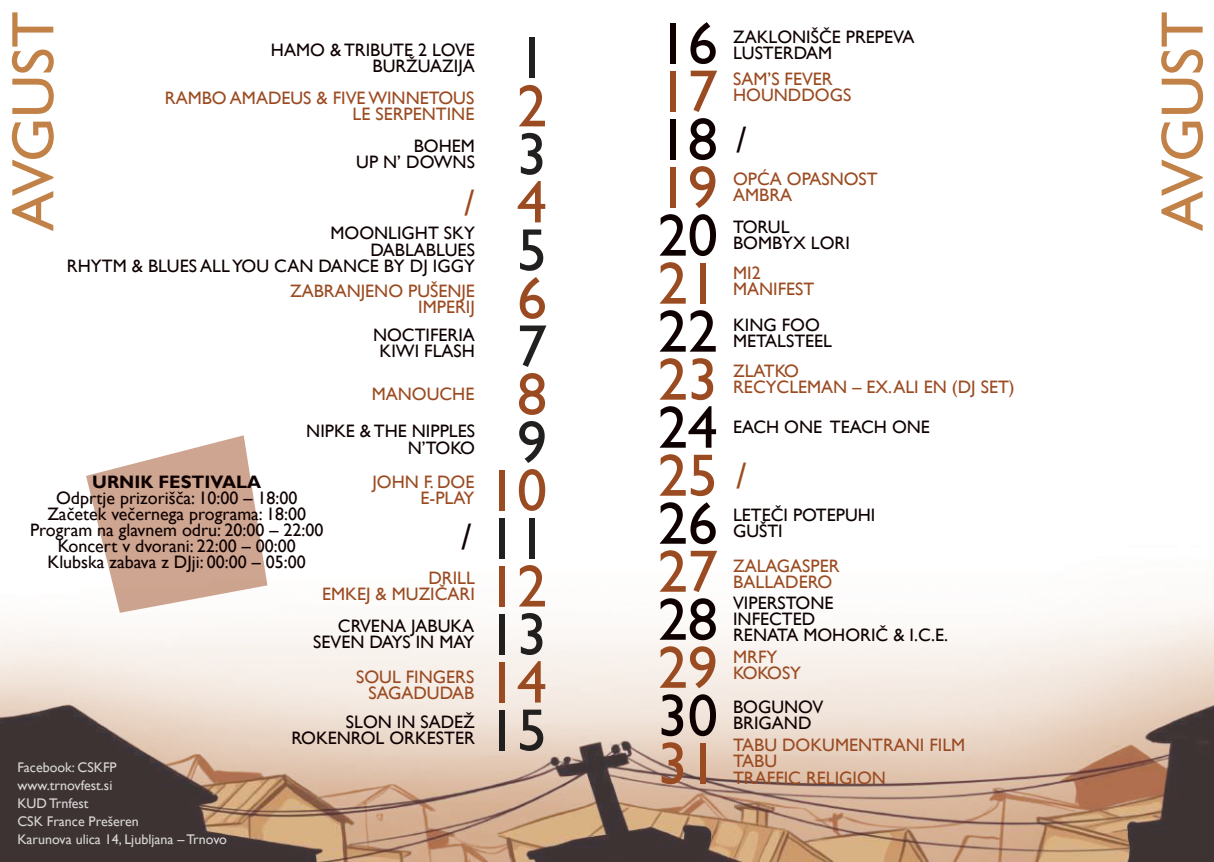
<style>
.page{position:relative;width:1214px;height:862px;background:#fff}
.page>*{position:absolute;margin:0;border:0;box-sizing:border-box;transform-origin:0 0}
.t1{font:60px "Gill Sans";color:#c18147}
.t2{font:60px "Gill Sans";color:#221f1f}
.t3{font:60px "Gill Sans";color:#9b4b21}
.t4{font:36.2px "Gill Sans";color:#9b4b21}
.t5{font:36.2px "Gill Sans";color:#0e0001}
.t6{font:18px/16px "Gill Sans";color:#0e0001;text-align:right}
.t7{font:18px/16px "Gill Sans";color:#9b4b21}
.t8{font:700 18px "Gill Sans";color:#0e0001}
.t9{font:14px/18px "Gill Sans";color:#fff}
</style>
<div class="page">
<img style="left:0;top:544px;width:1213px;height:317px">
<div style="left:669px;top:23px;width:6px;height:41px;background:#0e0001"></div>
<svg style="left:690px;top:22px;width:25px;height:42px"></svg>
<div style="left:669px;top:71px;width:6px;height:41px;background:#9b4b21"></div>
<svg style="left:690px;top:71px;width:27px;height:41px"></svg>
<div style="left:669px;top:119px;width:6px;height:41px;background:#0e0001"></div>
<svg style="left:689px;top:118px;width:26px;height:42px"></svg>
<div style="left:669px;top:167px;width:6px;height:41px;background:#9b4b21"></div>
<svg style="left:690px;top:166px;width:25px;height:42px"></svg>
<svg style="left:659px;top:214px;width:57px;height:42px"></svg>
<svg style="left:659px;top:262px;width:26px;height:42px"></svg>
<div style="left:699px;top:263px;width:6px;height:41px;background:#9b4b21"></div>
<svg style="left:659px;top:310px;width:56px;height:42px"></svg>
<svg style="left:659px;top:358px;width:26px;height:42px"></svg>
<svg style="left:691px;top:358px;width:22px;height:42px"></svg>
<svg style="left:659px;top:406px;width:57px;height:42px"></svg>
<svg style="left:659px;top:454px;width:55px;height:42px"></svg>
<svg style="left:659px;top:502px;width:56px;height:42px"></svg>
<svg style="left:659px;top:550px;width:58px;height:42px"></svg>
<svg style="left:659px;top:598px;width:56px;height:42px"></svg>
<svg style="left:659px;top:646px;width:56px;height:42px;background:#d3b09c"></svg>
<svg style="left:661px;top:694px;width:22px;height:42px"></svg>
<svg style="left:689px;top:694px;width:27px;height:42px"></svg>
<svg style="left:661px;top:742px;width:22px;height:42px"></svg>
<div style="left:699px;top:743px;width:6px;height:41px;background:#9b4b21"></div>
<svg style="left:86px;top:435px;width:181px;height:178px"></svg>
<h1 class="t1" style="left:-3px;top:231px;width:221px;rotate:-90deg">AVGUST</h1>
<h1 class="t1" style="left:1146px;top:231px;width:221px;rotate:-90deg">AVGUST</h1>
<p class="t6" style="left:733px;top:29px;width:183px;text-align:left">ZAKLONIŠČE PREPEVA<br>LUSTERDAM</p>
<h1 class="t2" style="left:517px;top:23px;width:31px">1</h1>
<h1 class="t3" style="left:517px;top:71px;width:31px">2</h1>
<h1 class="t2" style="left:517px;top:119px;width:31px">3</h1>
<h1 class="t3" style="left:517px;top:167px;width:31px">4</h1>
<h1 class="t2" style="left:517px;top:215px;width:31px">5</h1>
<h1 class="t3" style="left:517px;top:263px;width:31px">6</h1>
<h1 class="t2" style="left:517px;top:311px;width:31px">7</h1>
<h1 class="t3" style="left:517px;top:359px;width:31px">8</h1>
<h1 class="t2" style="left:517px;top:407px;width:31px">9</h1>
<h1 class="t3" style="left:487px;top:455px;width:61px">10</h1>
<h1 class="t2" style="left:487px;top:503px;width:61px">11</h1>
<h1 class="t3" style="left:487px;top:551px;width:61px">12</h1>
<h1 class="t2" style="left:487px;top:599px;width:61px">13</h1>
<h1 class="t3" style="left:487px;top:647px;width:61px">14</h1>
<h1 class="t2" style="left:487px;top:695px;width:61px">15</h1>
<p class="t6" style="left:271px;top:42px;width:205px">HAMO &amp; TRIBUTE 2 LOVE<br>BURŽUAZIJA</p>
<p class="t7" style="left:733px;top:71px;width:120px">SAM’S FEVER<br>HOUNDDOGS</p>
<p class="t7" style="left:165px;top:89px;width:311px;text-align:right">RAMBO AMADEUS &amp; FIVE WINNETOUS<br>LE SERPENTINE</p>
<h2 class="t5" style="left:736px;top:118px;width:12px">/</h2>
<p class="t6" style="left:356px;top:138px;width:120px">BOHEM<br>UP N’ DOWNS</p>
<p class="t7" style="left:733px;top:171px;width:146px">OPĆA OPASNOST<br>AMBRA</p>
<h2 class="t4" style="left:464px;top:181px;width:12px">/</h2>
<p class="t6" style="left:733px;top:219px;width:118px;text-align:left">TORUL<br>BOMBYX LORI</p>
<p class="t6" style="left:67px;top:225px;width:409px">MOONLIGHT SKY<br>DABLABLUES<br>RHYTM &amp; BLUES ALL YOU CAN DANCE BY DJ IGGY</p>
<p class="t7" style="left:733px;top:265px;width:83px">MI2<br>MANIFEST</p>
<p class="t7" style="left:290px;top:283px;width:186px;text-align:right">ZABRANJENO PUŠENJE<br>IMPERIJ</p>
<p class="t6" style="left:733px;top:317px;width:100px;text-align:left">KING FOO<br>METALSTEEL</p>
<p class="t6" style="left:373px;top:326px;width:103px;text-align:center">NOCTIFERIA<br>KIWI FLASH</p>
<p class="t7" style="left:733px;top:363px;width:283px">ZLATKO<br>RECYCLEMAN – EX. ALI EN (DJ SET)</p>
<p class="t7" style="left:372px;top:386px;width:104px">MANOUCHE</p>
<p class="t6" style="left:733px;top:419px;width:198px">EACH ONE TEACH ONE</p>
<p class="t6" style="left:306px;top:423px;width:170px">NIPKE &amp; THE NIPPLES<br>N’TOKO</p>
<h2 class="t4" style="left:736px;top:454px;width:12px">/</h2>
<p class="t7" style="left:372px;top:474px;width:103px;text-align:right">JOHN F. DOE<br>E-PLAY</p>
<p class="t8" style="left:92px;top:471px;width:170px">URNIK FESTIVALA</p>
<p class="t6" style="left:30px;top:490px;width:295px;text-align:center">Odprtje prizorišča: 10:00 – 18:00<br>Začetek večernega programa: 18:00<br>Program na glavnem odru: 20:00 – 22:00<br>Koncert v dvorani: 22:00 – 00:00<br>Klubska zabava z DJji: 00:00 – 05:00</p>
<p class="t6" style="left:733px;top:507px;width:144px;text-align:left">LETEČI POTEPUHI<br>GUŠTI</p>
<h2 class="t5" style="left:461px;top:516px;width:12px">/</h2>
<p class="t7" style="left:733px;top:558px;width:108px">ZALAGASPER<br>BALLADERO</p>
<p class="t7" style="left:322px;top:569px;width:154px;text-align:right">DRILL<br>EMKEJ &amp; MUZIČARI</p>
<p class="t6" style="left:733px;top:595px;width:216px;text-align:left">VIPERSTONE<br>INFECTED<br>RENATA MOHORIČ &amp; I.C.E.</p>
<p class="t6" style="left:313px;top:618px;width:162px">CRVENA JABUKA<br>SEVEN DAYS IN MAY</p>
<p class="t7" style="left:733px;top:649px;width:70px">MRFY<br>KOKOSY</p>
<p class="t7" style="left:356px;top:669px;width:120px;text-align:right">SOUL FINGERS<br>SAGADUDAB</p>
<p class="t6" style="left:733px;top:699px;width:92px;text-align:left">BOGUNOV<br>BRIGAND</p>
<p class="t6" style="left:291px;top:714px;width:185px">SLON IN SADEŽ<br>ROKENROL ORKESTER</p>
<p class="t7" style="left:733px;top:737px;width:234px">TABU DOKUMENTRANI FILM<br>TABU<br>TRAFFIC RELIGION</p>
<p class="t9" style="left:17px;top:759px;width:211px">Facebook: CSKFP<br>www.trnovfest.si<br>KUD Trnfest<br>CSK France Prešeren<br>Karunova ulica 14, Ljubljana – Trnovo</p>
</div>
